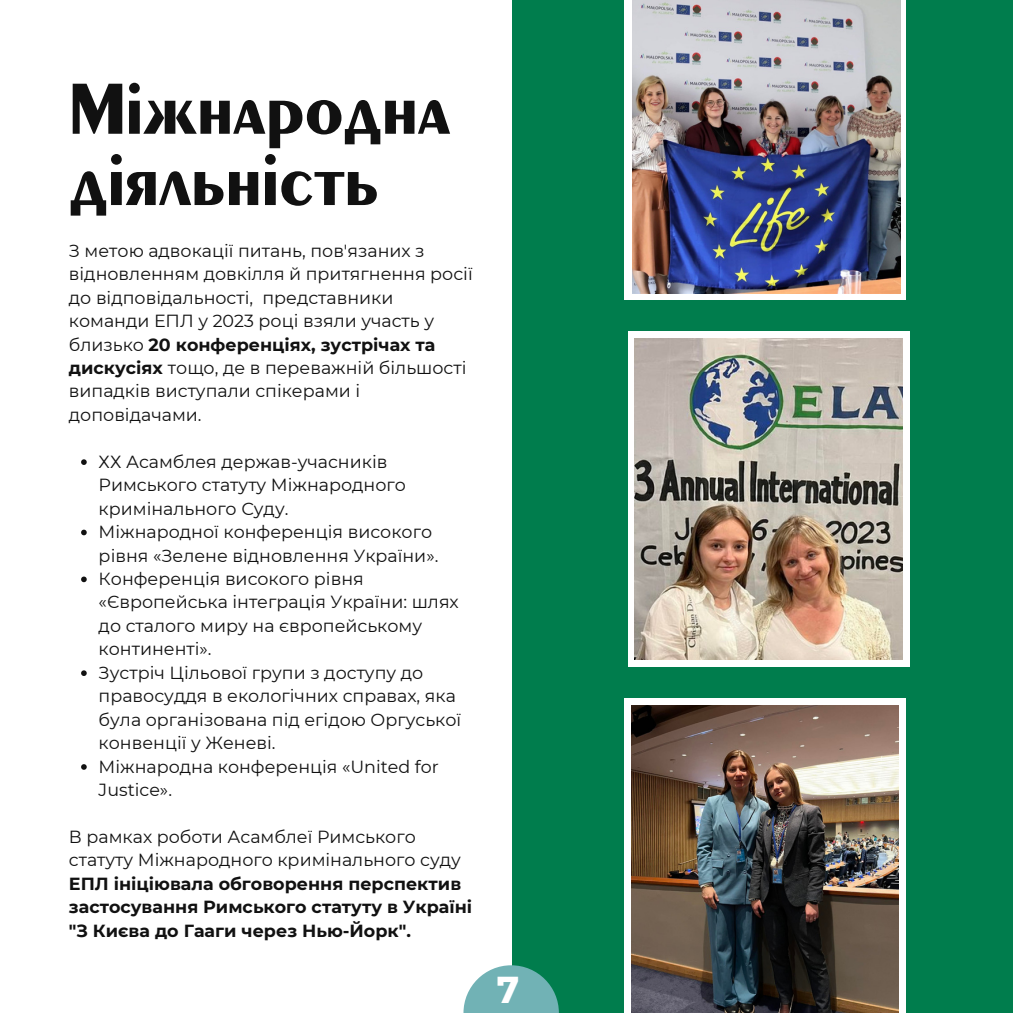
<style>
.page{position:relative;width:1013px;height:1013px;background:#fff}
.page>*{position:absolute;margin:0;border:0;box-sizing:border-box;transform-origin:0 0}
.t1{font:500 75px/71.2px "EP Lstyle";color:#111}
.t2{font:700 37.5px "Montserrat";color:#fff}
.t3{font:17.5px/23.5px "Montserrat";color:#111}
.t4{font:700 17.5px/23.5px "Montserrat";color:#111}
.s1{font-weight:700}
.s2{font-weight:400}
</style>
<div class="page">
<div style="left:512px;top:0;width:500px;height:1012px;background:#007d4d"></div>
<div style="left:624px;top:698px;width:282px;height:314px;background:#fff"></div>
<img style="left:631px;top:705px;width:267px;height:307px">
<div style="left:624px;top:0;width:282px;height:299px;background:#fff"></div>
<img style="left:633px;top:0;width:267px;height:294px">
<svg style="left:81px;top:459px;width:6px;height:6px"></svg>
<svg style="left:81px;top:529px;width:6px;height:6px"></svg>
<svg style="left:81px;top:576px;width:6px;height:6px"></svg>
<svg style="left:81px;top:670px;width:6px;height:6px"></svg>
<svg style="left:81px;top:764px;width:6px;height:5px"></svg>
<div style="left:628px;top:331px;width:281px;height:335px;background:#fff"></div>
<img style="left:635px;top:338px;width:267px;height:321px">
<svg style="left:463px;top:965px;width:96px;height:47px;fill:#71b2b5"></svg>
<h1 class="t1" style="left:69px;top:76px;width:382px">Міжнародна діяльність</h1>
<p class="t3" style="left:69px;top:239px;width:405px">З метою адвокації питань, пов'язаних з відновленням довкілля й притягнення росії до відповідальності, представники команди ЕПЛ у 2023 році взяли участь у близько <span class="s1">20 конференціях, зустрічах та дискусіях</span> тощо, де в переважній більшості випадків виступали спікерами і доповідачами.</p>
<p class="t3" style="left:99px;top:450px;width:309px">ХХ Асамблея держав-учасників<br>Римського статуту Міжнародного кримінального Суду.</p>
<p class="t3" style="left:99px;top:520px;width:341px">Міжнародної конференція високого рівня «Зелене відновлення України».</p>
<p class="t3" style="left:99px;top:567px;width:362px">Конференція високого рівня «Європейська інтеграція України: шлях до сталого миру на європейському континенті».</p>
<p class="t3" style="left:99px;top:660px;width:364px">Зустріч Цільової групи з доступу до правосуддя в екологічних справах, яка була організована під егідою Оргуської конвенції у Женеві.</p>
<p class="t3" style="left:99px;top:754px;width:342px">Міжнародна конференція «United for<br>Justice».</p>
<p class="t4" style="left:69px;top:825px;width:405px"><span class="s2">В рамках роботи Асамблеї Римського статуту Міжнародного кримінального суду </span>ЕПЛ ініціювала обговорення перспектив застосування Римського статуту в Україні</p>
<p class="t4" style="left:69px;top:918px;width:343px">"З Києва до Гааги через Нью-Йорк".</p>
<p class="t2" style="left:496px;top:965px;width:24px">7</p>
</div>
